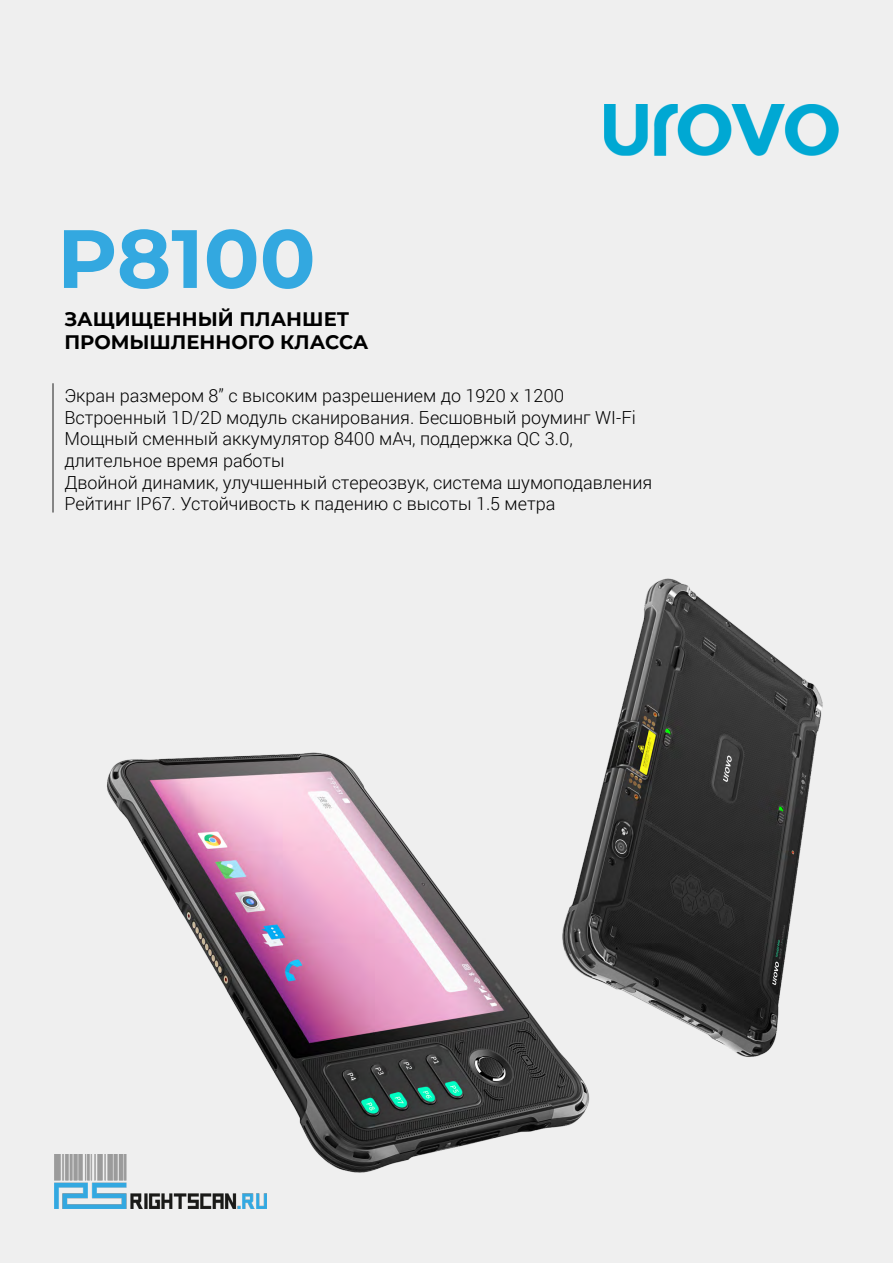
<style>
.page{position:relative;width:893px;height:1263px;background:#efefef}
.page>*{position:absolute;margin:0;border:0;box-sizing:border-box;transform-origin:0 0}
.t1{font:700 82.5px "Montserrat";color:#33a8e0}
.t2{font:700 19.5px/23.4px "Montserrat";color:#000}
.t3{font:300 18px/21.6px "Roboto";color:#000}
</style>
<div class="page">
<img style="left:604px;top:105px;width:235px;height:50px">
<img style="left:100px;top:578px;width:723px;height:595px">
<hr style="left:52px;top:383px;width:2px;height:129px;background:#000">
<img style="left:54px;top:1155px;width:212px;height:54px">
<h1 class="t1" style="left:57px;top:199px;width:260px">P8100</h1>
<p class="t2" style="left:64px;top:306px;width:306px">ЗАЩИЩЕННЫЙ ПЛАНШЕТ<br>ПРОМЫШЛЕННОГО КЛАССА</p>
<p class="t3" style="left:64px;top:384px;width:589px">Экран размером 8” с высоким разрешением до 1920 х 1200<br>Встроенный 1D/2D модуль сканирования. Бесшовный роуминг WI-Fi Мощный сменный аккумулятор 8400 мАч, поддержка QC 3.0, длительное время работы<br>Двойной динамик, улучшенный стереозвук, система шумоподавления Рейтинг IP67. Устойчивость к падению с высоты 1.5 метра</p>
</div>
